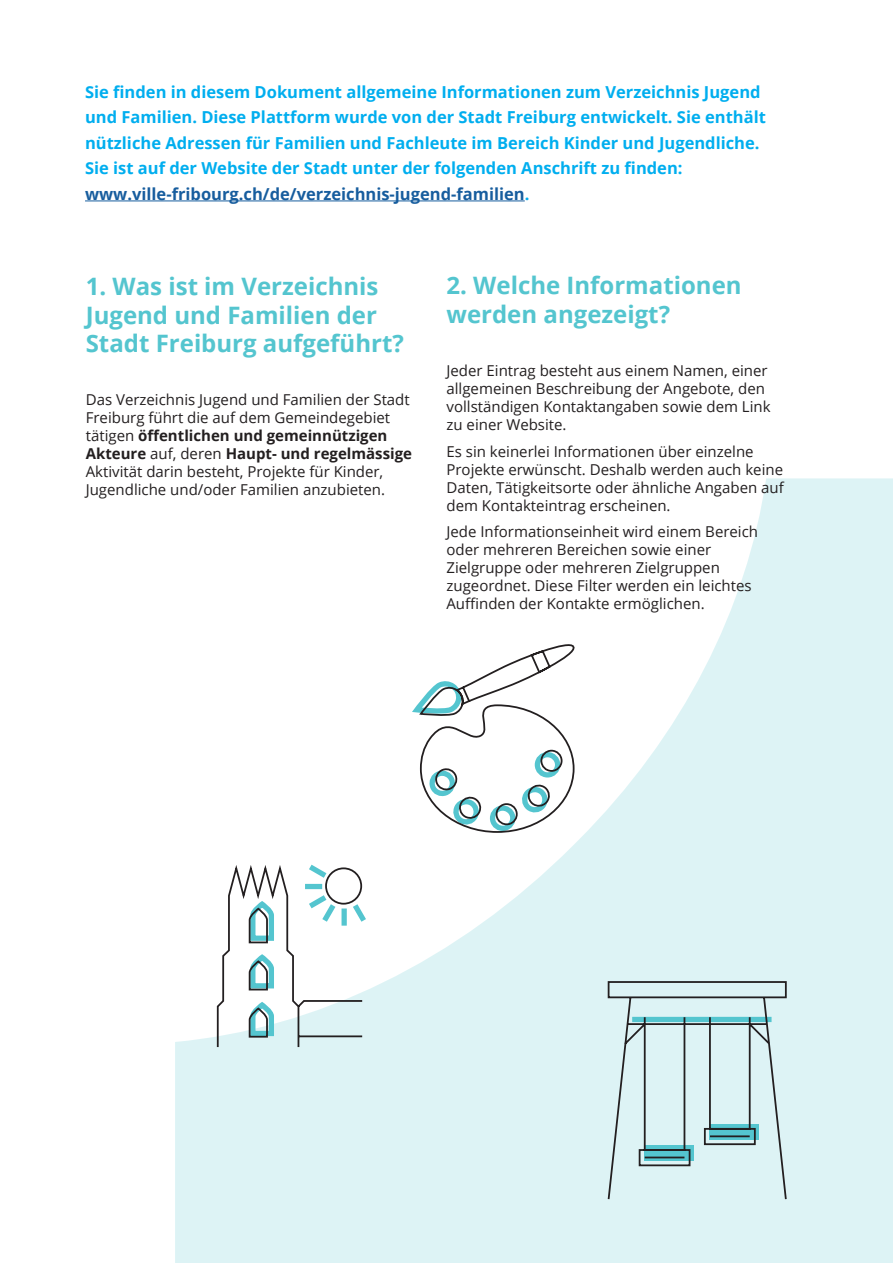
<style>
.page{position:relative;width:893px;height:1263px;background:#fff}
.page>*{position:absolute;margin:0;border:0;box-sizing:border-box;transform-origin:0 0}
.t1{font:700 24px/28.8px "Open Sans";color:#54c5cf}
.t2{font:700 16.5px/25.5px "Open Sans";color:#00aeef}
.t3{font:700 16.5px "Open Sans";color:#175d9e}
.t4{font:15px/18px "Open Sans";color:#231f20}
.s1{color:#00aeef}
.s2{font-weight:700}
</style>
<div class="page">
<svg style="left:175px;top:478px;width:718px;height:785px;fill:#ddf3f5"></svg>
<svg style="left:607px;top:980px;width:181px;height:221px"></svg>
<svg style="left:412px;top:643px;width:164px;height:192px"></svg>
<svg style="left:216px;top:860px;width:155px;height:189px"></svg>
<hr style="left:85px;top:200px;width:440px;height:1px;background:#175d9e">
<p class="t2" style="left:85px;top:79px;width:682px">Sie finden in diesem Dokument allgemeine Informationen zum Verzeichnis Jugend und Familien. Diese Plattform wurde von der Stadt Freiburg entwickelt. Sie enthält nützliche Adressen für Familien und Fachleute im Bereich Kinder und Jugendliche.<br>Sie ist auf der Website der Stadt unter der folgenden Anschrift zu finden:</p>
<p class="t3" style="left:85px;top:182px;width:446px">www.ville-fribourg.ch/de/verzeichnis-jugend-familien<span class="s1">.</span></p>
<p class="t1" style="left:86px;top:271px;width:320px">1. Was ist im Verzeichnis<br>Jugend und Familien der<br>Stadt Freiburg aufgeführt?</p>
<p class="t4" style="left:86px;top:391px;width:328px">Das Verzeichnis Jugend und Familien der Stadt Freiburg führt die auf dem Gemeindegebiet tätigen <span class="s2">öffentlichen und gemeinnützigen Akteure</span> auf, deren <span class="s2">Haupt- und regelmässige </span>Aktivität darin besteht, Projekte für Kinder, Jugendliche und/oder Familien anzubieten.</p>
<p class="t1" style="left:446px;top:271px;width:297px">2. Welche Informationen werden angezeigt?</p>
<p class="t4" style="left:446px;top:361px;width:326px">Jeder Eintrag besteht aus einem Namen, einer allgemeinen Beschreibung der Angebote, den vollständigen Kontaktangaben sowie dem Link zu einer Website.</p>
<p class="t4" style="left:446px;top:442px;width:339px">Es sin keinerlei Informationen über einzelne Projekte erwünscht. Deshalb werden auch keine Daten, Tätigkeitsorte oder ähnliche Angaben auf dem Kontakteintrag erscheinen.</p>
<p class="t4" style="left:446px;top:522px;width:313px">Jede Informationseinheit wird einem Bereich oder mehreren Bereichen sowie einer Zielgruppe oder mehreren Zielgruppen zugeordnet. Diese Filter werden ein leichtes Auffinden der Kontakte ermöglichen.</p>
</div>
